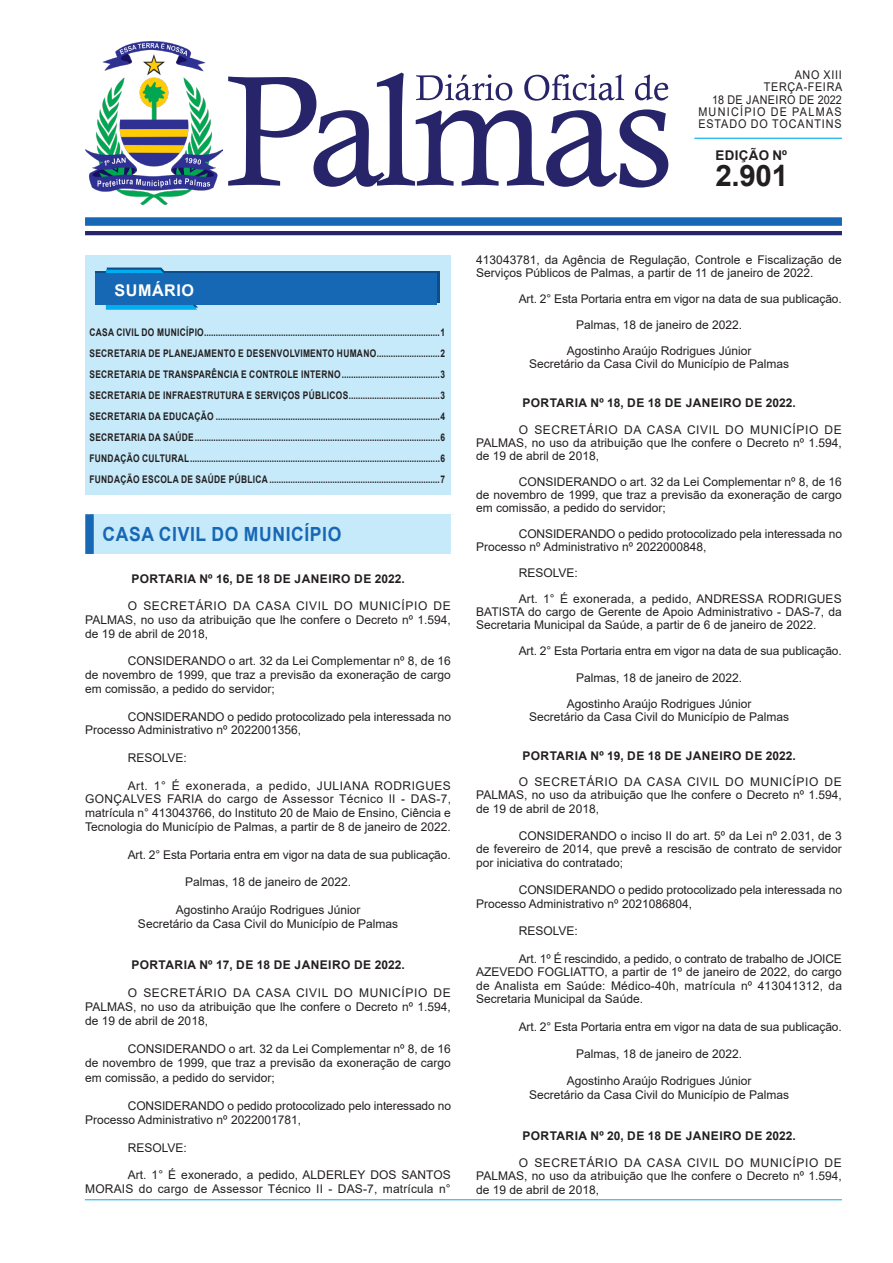
<style>
.page{position:relative;width:893px;height:1263px;background:#fff}
.page>*{position:absolute;margin:0;border:0;box-sizing:border-box;transform-origin:0 0}
.t1{font:700 29.55px "Arial";color:#231f20}
.CHANCELA{font:700 19.5px "Arial";letter-spacing:.035em;color:#1768b4;scale:.9 1}
.t2{font:700 16.2px "Arial";letter-spacing:.035em;color:#fff}
.t3{font:700 13.35px "Arial";letter-spacing:.025em;color:#231f20}
.TEXTO{font:12px/13.8px "Arial";color:#231f20;text-align:justify}
.ASSINATURA{font:12px "Arial";color:#231f20}
.TITULO{font:700 12px "Arial";letter-spacing:.035em;color:#231f20}
.TEXTO-2{font:12px "Arial";letter-spacing:.04em;color:#231f20;scale:.9 1}
.TEXTO-3{font:12px "Arial";letter-spacing:.12em;color:#231f20;scale:.9 1}
.TEXTO-4{font:12px "Arial";letter-spacing:.085em;color:#231f20;scale:.9 1}
.TEXTO-5{font:12px "Arial";letter-spacing:.065em;color:#231f20;scale:.9 1}
.TEXTO-6{font:12px "Arial";color:#231f20;scale:.9 1}
.t4{font:700 10.5px "Arial";letter-spacing:.035em;color:#231f20;scale:.8 1}
</style>
<div class="page">
<div style="left:85px;top:255px;width:366px;height:239px;background:#c6eafa"></div>
<div style="left:85px;top:217px;width:757px;height:9px;background:#1768b4"></div>
<hr style="left:85px;top:231px;width:757px;height:4px;background:#28246a">
<hr style="left:694px;top:138px;width:148px;height:1px;background:#00aeef">
<svg style="left:228px;top:73px;width:440px;height:115px"></svg>
<svg style="left:96px;top:272px;width:344px;height:31px"></svg>
<svg style="left:106px;top:268px;width:92px;height:42px"></svg>
<div style="left:96px;top:274px;width:341px;height:31px;background:#1768b4"></div>
<img style="left:85px;top:41px;width:138px;height:164px">
<hr style="left:85px;top:1199px;width:757px;height:1px;background:#00aeef">
<div style="left:90px;top:514px;width:365px;height:40px;background:#c6eafa"></div>
<div style="left:85px;top:514px;width:9px;height:40px;background:#1768b4"></div>
<div style="left:451px;top:514px;width:8px;height:40px;background:#fff"></div>
<p class="TEXTO-6" style="left:795px;top:67px;width:54px">ANO XIII</p>
<p class="TEXTO-5" style="left:764px;top:79px;width:89px">TERÇA-FEIRA</p>
<p class="TEXTO-2" style="left:712px;top:91px;width:146px">18 DE JANEIRO DE 2022</p>
<p class="TEXTO-3" style="left:698px;top:104px;width:161px">MUNICÍPIO DE PALMAS</p>
<p class="TEXTO-4" style="left:698px;top:116px;width:161px">ESTADO DO TOCANTINS</p>
<p class="t1" style="left:715px;top:155px;width:74px">2.901</p>
<p class="t3" style="left:716px;top:146px;width:73px">EDIÇÃO Nº</p>
<p class="t2" style="left:114px;top:279px;width:81px">SUMÁRIO</p>
<p class="t4" style="left:90px;top:324px;width:446px">CASA CIVIL DO MUNICÍPIO.....................................................................................................1</p>
<p class="t4" style="left:90px;top:345px;width:446px">SECRETARIA DE PLANEJAMENTO E DESENVOLVIMENTO HUMANO...........................2</p>
<p class="t4" style="left:90px;top:366px;width:446px">SECRETARIA DE TRANSPARÊNCIA E CONTROLE INTERNO..........................................3</p>
<p class="t4" style="left:90px;top:387px;width:446px">SECRETARIA DE INFRAESTRUTURA E SERVIÇOS PÚBLICOS.......................................3</p>
<p class="t4" style="left:90px;top:408px;width:446px">SECRETARIA DA EDUCAÇÃO ................................................................................................4</p>
<p class="t4" style="left:90px;top:429px;width:446px">SECRETARIA DA SAÚDE.........................................................................................................6</p>
<p class="t4" style="left:90px;top:450px;width:446px">FUNDAÇÃO CULTURAL...........................................................................................................6</p>
<p class="t4" style="left:90px;top:471px;width:446px">FUNDAÇÃO ESCOLA DE SAÚDE PÚBLICA .........................................................................7</p>
<p class="CHANCELA" style="left:103px;top:521px;width:267px">CASA CIVIL DO MUNICÍPIO</p>
<p class="TITULO" style="left:131px;top:570px;width:275px">PORTARIA Nº 16, DE 18 DE JANEIRO DE 2022.</p>
<p class="TEXTO" style="left:85px;top:599px;width:367px;text-indent:43px">O SECRETÁRIO DA CASA CIVIL DO MUNICÍPIO DE PALMAS, no uso da atribuição que lhe confere o Decreto nº 1.594, de 19 de abril de 2018,</p>
<p class="TEXTO" style="left:85px;top:654px;width:367px;text-indent:43px">CONSIDERANDO o art. 32 da Lei Complementar nº 8, de 16 de novembro de 1999, que traz a previsão da exoneração de cargo em comissão, a pedido do servidor;</p>
<p class="TEXTO" style="left:85px;top:709px;width:367px;text-indent:43px">CONSIDERANDO o pedido protocolizado pela interessada no<br>Processo Administrativo nº 2022001356,</p>
<p class="TEXTO" style="left:128px;top:751px;width:61px">RESOLVE:</p>
<p class="TEXTO" style="left:85px;top:778px;width:367px;text-indent:43px">Art. 1° É exonerada, a pedido, JULIANA RODRIGUES GONÇALVES FARIA do cargo de Assessor Técnico II - DAS-7, matrícula n° 413043766, do Instituto 20 de Maio de Ensino, Ciência e Tecnologia do Município de Palmas, a partir de 8 de janeiro de 2022.</p>
<p class="TEXTO" style="left:128px;top:847px;width:324px">Art. 2° Esta Portaria entra em vigor na data de sua publicação.</p>
<p class="ASSINATURA" style="left:185px;top:874px;width:168px">Palmas, 18 de janeiro de 2022.</p>
<p class="ASSINATURA" style="left:176px;top:901px;width:186px">Agostinho Araújo Rodrigues Júnior</p>
<p class="ASSINATURA" style="left:138px;top:915px;width:262px">Secretário da Casa Civil do Município de Palmas</p>
<p class="TITULO" style="left:131px;top:956px;width:275px">PORTARIA Nº 17, DE 18 DE JANEIRO DE 2022.</p>
<p class="TEXTO" style="left:85px;top:985px;width:367px;text-indent:43px">O SECRETÁRIO DA CASA CIVIL DO MUNICÍPIO DE PALMAS, no uso da atribuição que lhe confere o Decreto nº 1.594, de 19 de abril de 2018,</p>
<p class="TEXTO" style="left:85px;top:1042px;width:367px;text-indent:43px">CONSIDERANDO o art. 32 da Lei Complementar nº 8, de 16 de novembro de 1999, que traz a previsão da exoneração de cargo em comissão, a pedido do servidor;</p>
<p class="TEXTO" style="left:85px;top:1098px;width:367px;text-indent:43px">CONSIDERANDO o pedido protocolizado pelo interessado no<br>Processo Administrativo nº 2022001781,</p>
<p class="TEXTO" style="left:128px;top:1140px;width:61px">RESOLVE:</p>
<p class="TEXTO" style="left:85px;top:1168px;width:367px;text-align:right">Art. 1° É exonerado, a pedido, ALDERLEY DOS SANTOS<br>MORAIS do cargo de Assessor Técnico II - DAS-7, matrícula n°</p>
<p class="TEXTO" style="left:476px;top:253px;width:367px;line-height:13px">413043781, da Agência de Regulação, Controle e Fiscalização de<br>Serviços Públicos de Palmas, a partir de 11 de janeiro de 2022.</p>
<p class="TEXTO" style="left:519px;top:292px;width:324px">Art. 2° Esta Portaria entra em vigor na data de sua publicação.</p>
<p class="ASSINATURA" style="left:576px;top:317px;width:168px">Palmas, 18 de janeiro de 2022.</p>
<p class="ASSINATURA" style="left:567px;top:343px;width:186px">Agostinho Araújo Rodrigues Júnior</p>
<p class="ASSINATURA" style="left:529px;top:356px;width:262px">Secretário da Casa Civil do Município de Palmas</p>
<p class="TITULO" style="left:522px;top:395px;width:275px">PORTARIA Nº 18, DE 18 DE JANEIRO DE 2022.</p>
<p class="TEXTO" style="left:476px;top:423px;width:367px;line-height:13px;text-indent:43px">O SECRETÁRIO DA CASA CIVIL DO MUNICÍPIO DE PALMAS, no uso da atribuição que lhe confere o Decreto nº 1.594, de 19 de abril de 2018,</p>
<p class="TEXTO" style="left:476px;top:475px;width:367px;line-height:13px;text-indent:43px">CONSIDERANDO o art. 32 da Lei Complementar nº 8, de 16 de novembro de 1999, que traz a previsão da exoneração de cargo em comissão, a pedido do servidor;</p>
<p class="TEXTO" style="left:476px;top:527px;width:367px;line-height:13px;text-indent:43px">CONSIDERANDO o pedido protocolizado pela interessada no<br>Processo nº Administrativo nº 2022000848,</p>
<p class="TEXTO" style="left:519px;top:566px;width:61px">RESOLVE:</p>
<p class="TEXTO" style="left:476px;top:592px;width:367px;line-height:13px;text-indent:43px">Art. 1° É exonerada, a pedido, ANDRESSA RODRIGUES BATISTA do cargo de Gerente de Apoio Administrativo - DAS-7, da Secretaria Municipal da Saúde, a partir de 6 de janeiro de 2022.</p>
<p class="TEXTO" style="left:519px;top:644px;width:324px">Art. 2° Esta Portaria entra em vigor na data de sua publicação.</p>
<p class="ASSINATURA" style="left:576px;top:669px;width:168px">Palmas, 18 de janeiro de 2022.</p>
<p class="ASSINATURA" style="left:567px;top:695px;width:186px">Agostinho Araújo Rodrigues Júnior</p>
<p class="ASSINATURA" style="left:529px;top:708px;width:262px">Secretário da Casa Civil do Município de Palmas</p>
<p class="TITULO" style="left:522px;top:747px;width:275px">PORTARIA Nº 19, DE 18 DE JANEIRO DE 2022.</p>
<p class="TEXTO" style="left:476px;top:775px;width:367px;line-height:13.2px;text-indent:43px">O SECRETÁRIO DA CASA CIVIL DO MUNICÍPIO DE PALMAS, no uso da atribuição que lhe confere o Decreto nº 1.594, de 19 de abril de 2018,</p>
<p class="TEXTO" style="left:476px;top:828px;width:367px;text-indent:43px">CONSIDERANDO o inciso II do art. 5º da Lei nº 2.031, de 3 de fevereiro de 2014, que prevê a rescisão de contrato de servidor por iniciativa do contratado;</p>
<p class="TEXTO" style="left:476px;top:883px;width:367px;text-indent:43px">CONSIDERANDO o pedido protocolizado pela interessada no<br>Processo Administrativo nº 2021086804,</p>
<p class="TEXTO" style="left:519px;top:924px;width:61px">RESOLVE:</p>
<p class="TEXTO" style="left:476px;top:951px;width:367px;text-indent:43px">Art. 1º É rescindido, a pedido, o contrato de trabalho de JOICE AZEVEDO FOGLIATTO, a partir de 1º de janeiro de 2022, do cargo de Analista em Saúde: Médico-40h, matrícula nº 413041312, da Secretaria Municipal da Saúde.</p>
<p class="TEXTO" style="left:519px;top:1019px;width:324px">Art. 2° Esta Portaria entra em vigor na data de sua publicação.</p>
<p class="ASSINATURA" style="left:576px;top:1045px;width:168px">Palmas, 18 de janeiro de 2022.</p>
<p class="ASSINATURA" style="left:567px;top:1073px;width:186px">Agostinho Araújo Rodrigues Júnior</p>
<p class="ASSINATURA" style="left:529px;top:1086px;width:262px">Secretário da Casa Civil do Município de Palmas</p>
<p class="TITULO" style="left:522px;top:1127px;width:275px">PORTARIA Nº 20, DE 18 DE JANEIRO DE 2022.</p>
<p class="TEXTO" style="left:476px;top:1155px;width:367px;text-indent:43px">O SECRETÁRIO DA CASA CIVIL DO MUNICÍPIO DE PALMAS, no uso da atribuição que lhe confere o Decreto nº 1.594, de 19 de abril de 2018,</p>
</div>
